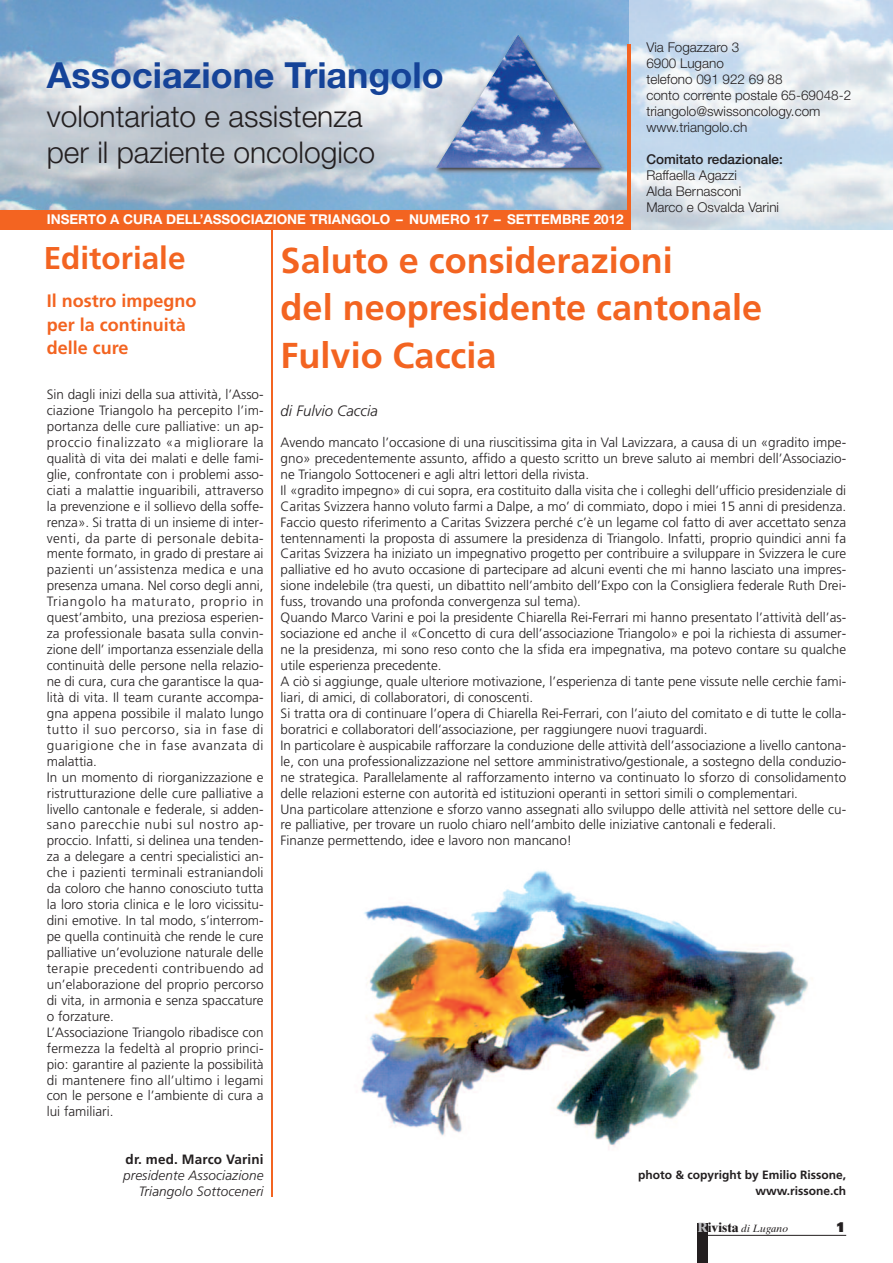
<style>
.page{position:relative;width:893px;height:1263px;background:#fff}
.page>*{position:absolute;margin:0;border:0;box-sizing:border-box;transform-origin:0 0}
.t1{font:700 36px/47.8px "Frutiger";color:#f36421}
.t2{font:700 36px "Helvetica Neue";color:#154398}
.t3{font:700 31.5px "Frutiger";color:#f36421}
.t4{font:300 30px/36px "Helvetica Neue";color:#231f20}
.t5{font:700 18px/23.7px "Frutiger";color:#f36421}
.t6{font:italic 300 15px "Frutiger";color:#231f20}
.t7{font:300 13.5px/15.9px "Frutiger";color:#231f20}
.t8{font:300 13.5px/15.9px "Helvetica Neue";color:#231f20}
.t9{font:700 13.5px "Helvetica Neue";color:#fff}
.t10{font:italic 300 13.5px/15.9px "Frutiger";letter-spacing:.01em;color:#231f20;text-align:right}
.t11{font:500 13.5px "Helvetica Neue";color:#231f20}
.t12{font:700 13.5px "Frutiger";letter-spacing:.01em;color:#231f20}
.t13{font:900 13.5px "Univers";color:#231f20}
.t14{font:700 12px/15.9px "Frutiger";color:#231f20;text-align:right}
.t15{font:italic 10.5px "Times Ten";color:#231f20}
.s1{font-weight:700;font-style:normal;font-size:13.5px;color:#bcbdc0}
.s2{font-weight:700;font-style:normal;font-size:13.5px}
</style>
<div class="page">
<img style="left:0;top:0;width:629px;height:210px">
<img style="left:629px;top:0;width:264px;height:230px">
<div style="left:0;top:210px;width:629px;height:20px;background:#f36421"></div>
<img style="left:430px;top:28px;width:181px;height:150px">
<img style="left:436px;top:34px;width:165px;height:134px">
<hr style="left:628px;top:44px;width:3px;height:186px;background:#f36421">
<hr style="left:271px;top:230px;width:2px;height:967px;background:#f36421">
<img style="left:361px;top:870px;width:448px;height:280px">
<div style="left:697px;top:1222px;width:11px;height:41px;background:#231f20"></div>
<hr style="left:697px;top:1235px;width:149px;height:1px;background:#231f20">
<h1 class="t2" style="left:47px;top:62px;width:399px">Associazione Triangolo</h1>
<h3 class="t4" style="left:47px;top:101px;width:330px">volontariato e assistenza per il paziente oncologico</h3>
<p class="t9" style="left:47px;top:215px;width:578px">INSERTO A CURA DELL’ASSOCIAZIONE TRIANGOLO – NUMERO 17 – SETTEMBRE 2012</p>
<p class="t8" style="left:646px;top:41px;width:206px">Via Fogazzaro 3<br>6900 Lugano<br>telefono 091 922 69 88<br>conto corrente postale 65-69048-2 triangolo@swissoncology.com www.triangolo.ch</p>
<p class="t11" style="left:646px;top:154px;width:138px">Comitato redazionale:</p>
<p class="t8" style="left:646px;top:168px;width:134px">Raffaella Agazzi<br>Alda Bernasconi<br>Marco e Osvalda Varini</p>
<h2 class="t3" style="left:44px;top:245px;width:143px">Editoriale</h2>
<h1 class="t1" style="left:281px;top:239px;width:483px">Saluto e considerazioni<br>del neopresidente cantonale<br>Fulvio Caccia</h1>
<p class="t6" style="left:281px;top:405px;width:99px">di Fulvio Caccia</p>
<h3 class="t5" style="left:47px;top:290px;width:151px">Il nostro impegno per la continuità delle cure</h3>
<p class="t7" style="left:47px;top:387px;width:218px">Sin dagli inizi della sua attività, l’Asso&shy;ciazione Triangolo ha percepito l’im&shy;portanza delle cure palliative: un ap&shy;proccio finalizzato «a migliorare la qualità di vita dei malati e delle fami&shy;glie, confrontate con i problemi asso&shy;ciati a malattie inguaribili, attraverso la prevenzione e il sollievo della soffe&shy;renza». Si tratta di un insieme di inter&shy;venti, da parte di personale debita&shy;mente formato, in grado di prestare ai pazienti un’assistenza medica e una presenza umana. Nel corso degli anni, Triangolo ha maturato, proprio in quest’ambito, una preziosa esperien&shy;za professionale basata sulla convin&shy;zione dell’ importanza essenziale della continuità delle persone nella relazio&shy;ne di cura, cura che garantisce la qua&shy;lità di vita. Il team curante accompa&shy;gna appena possibile il malato lungo tutto il suo percorso, sia in fase di guarigione che in fase avanzata di malattia.<br>In un momento di riorganizzazione e ristrutturazione delle cure palliative a livello cantonale e federale, si adden&shy;sano parecchie nubi sul nostro ap&shy;proccio. Infatti, si delinea una tenden&shy;za a delegare a centri specialistici an&shy;che i pazienti terminali estraniandoli da coloro che hanno conosciuto tutta la loro storia clinica e le loro vicissitu&shy;dini emotive. In tal modo, s’interrom&shy;pe quella continuità che rende le cure palliative un’evoluzione naturale delle terapie precedenti contribuendo ad un’elaborazione del proprio percorso di vita, in armonia e senza spaccature o forzature.<br>L’Associazione Triangolo ribadisce con fermezza la fedeltà al proprio princi&shy;pio: garantire al paziente la possibilità di mantenere fino all’ultimo i legami con le persone e l’ambiente di cura a lui familiari.</p>
<p class="t12" style="left:126px;top:1154px;width:140px">dr. med. Marco Varini</p>
<p class="t10" style="left:123px;top:1168px;width:142px">presidente Associazione<br>Triangolo Sottoceneri</p>
<p class="t7" style="left:281px;top:435px;width:567px">Avendo mancato l’occasione di una riuscitissima gita in Val Lavizzara, a causa di un «gradito impe&shy;gno» precedentemente assunto, affido a questo scritto un breve saluto ai membri dell’Associazio&shy;ne Triangolo Sottoceneri e agli altri lettori della rivista.<br>Il «gradito impegno» di cui sopra, era costituito dalla visita che i colleghi dell’ufficio presidenziale di Caritas Svizzera hanno voluto farmi a Dalpe, a mo’ di commiato, dopo i miei 15 anni di presidenza.<br>Faccio questo riferimento a Caritas Svizzera perché c’è un legame col fatto di aver accettato senza tentennamenti la proposta di assumere la presidenza di Triangolo. Infatti, proprio quindici anni fa Caritas Svizzera ha iniziato un impegnativo progetto per contribuire a sviluppare in Svizzera le cure palliative ed ho avuto occasione di partecipare ad alcuni eventi che mi hanno lasciato una impres&shy;sione indelebile (tra questi, un dibattito nell’ambito dell’Expo con la Consigliera federale Ruth Drei&shy;fuss, trovando una profonda convergenza sul tema).<br>Quando Marco Varini e poi la presidente Chiarella Rei-Ferrari mi hanno presentato l’attività dell’as&shy;sociazione ed anche il «Concetto di cura dell’associazione Triangolo» e poi la richiesta di assumer&shy;ne la presidenza, mi sono reso conto che la sfida era impegnativa, ma potevo contare su qualche utile esperienza precedente.<br>A ciò si aggiunge, quale ulteriore motivazione, l’esperienza di tante pene vissute nelle cerchie fami&shy;liari, di amici, di collaboratori, di conoscenti.<br>Si tratta ora di continuare l’opera di Chiarella Rei-Ferrari, con l’aiuto del comitato e di tutte le colla&shy;boratrici e collaboratori dell’associazione, per raggiungere nuovi traguardi.<br>In particolare è auspicabile rafforzare la conduzione delle attività dell’associazione a livello cantona&shy;le, con una professionalizzazione nel settore amministrativo/gestionale, a sostegno della conduzio&shy;ne strategica. Parallelamente al rafforzamento interno va continuato lo sforzo di consolidamento delle relazioni esterne con autorità ed istituzioni operanti in settori simili o complementari.<br>Una particolare attenzione e sforzo vanno assegnati allo sviluppo delle attività nel settore delle cu&shy;re palliative, per trovare un ruolo chiaro nell’ambito delle iniziative cantonali e federali.<br>Finanze permettendo, idee e lavoro non mancano!</p>
<p class="t14" style="left:638px;top:1168px;width:209px">photo &amp; copyright by Emilio Rissone, www.rissone.ch</p>
<p class="t15" style="left:697px;top:1225px;width:92px"><span class="s1">R</span><span class="s2">ivista</span> di Lugano</p>
<p class="t13" style="left:836px;top:1222px;width:11px">1</p>
</div>
